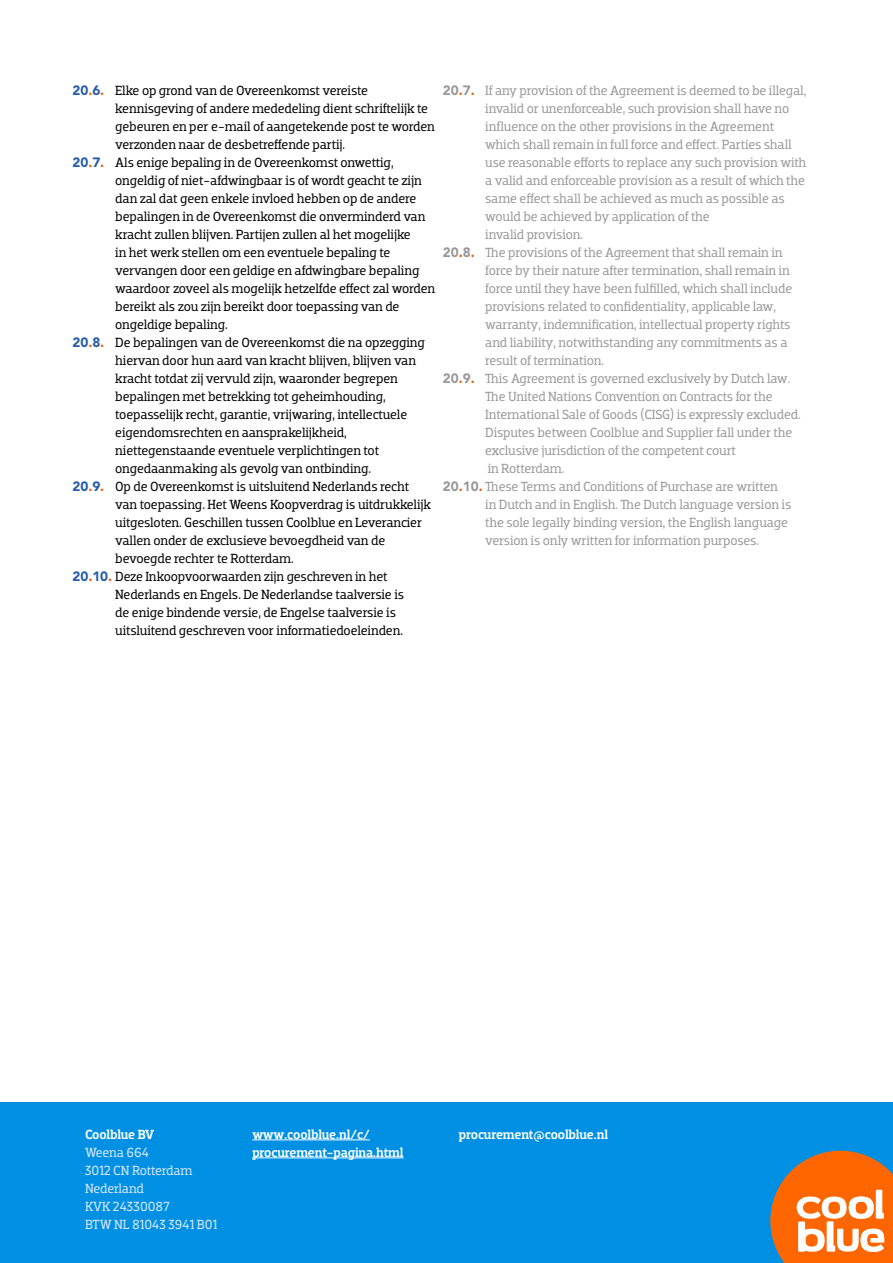
<style>
.page{position:relative;width:893px;height:1263px;background:#fff}
.page>*{position:absolute;margin:0;border:0;box-sizing:border-box;transform-origin:0 0}
.t1{font:13.5px "Dobra Slab";letter-spacing:-.01em;color:#000}
.t2{font:13.5px "Dobra Slab";letter-spacing:-.01em;color:#999}
.t3{font:500 13.5px/18px "Dobra Slab";letter-spacing:-.01em;color:#fff}
.t4{font:13.5px/18px "Dobra Slab";color:#dae8f8}
.t5{font:900 13.5px "Avenir LT Std";color:#285dab}
.t6{font:900 13.5px "Avenir LT Std";color:#999}
.s1{color:#eb5d0b}
.s2{font-family:"Avenir LT Std";font-weight:900;color:#285dab}
.s3{font-family:"Avenir LT Std";font-weight:900;color:#eb5d0b}
.s4{font-family:"Avenir LT Std";font-weight:900}
</style>
<div class="page">
<div style="left:0;top:1102px;width:893px;height:161px;background:#0090e3"></div>
<hr style="left:252px;top:1139px;width:118px;height:1px;background:#fff">
<hr style="left:252px;top:1157px;width:152px;height:1px;background:#fff">
<svg style="left:770px;top:1151px;width:123px;height:112px;background:#de874b"></svg>
<p class="t5" style="left:72px;top:82px;width:33px">20<span class="s1">.</span>6<span class="s1">.</span></p>
<p class="t1" style="left:115px;top:83px;width:254px">Elke op grond van de Overeenkomst vereiste</p>
<p class="t1" style="left:115px;top:101px;width:314px">kennisgeving of andere mededeling dient schriftelijk te</p>
<p class="t1" style="left:115px;top:119px;width:321px">gebeuren en per e-mail of aangetekende post te worden</p>
<p class="t1" style="left:115px;top:137px;width:231px">verzonden naar de desbetreffende partij.</p>
<p class="t1" style="left:115px;top:155px;width:280px">Als enige bepaling in de Overeenkomst onwettig,</p>
<p class="t1" style="left:115px;top:173px;width:308px">ongeldig of niet-afdwingbaar is of wordt geacht te zijn</p>
<p class="t1" style="left:115px;top:191px;width:303px">dan zal dat geen enkele invloed hebben op de andere</p>
<p class="t1" style="left:115px;top:209px;width:312px">bepalingen in de Overeenkomst die onverminderd van</p>
<p class="t1" style="left:115px;top:227px;width:297px">kracht zullen blijven. Partijen zullen al het mogelijke</p>
<p class="t1" style="left:115px;top:245px;width:276px">in het werk stellen om een eventuele bepaling te</p>
<p class="t1" style="left:115px;top:263px;width:306px">vervangen door een geldige en afdwingbare bepaling</p>
<p class="t1" style="left:115px;top:281px;width:321px">waardoor zoveel als mogelijk hetzelfde effect zal worden</p>
<p class="t1" style="left:115px;top:299px;width:286px">bereikt als zou zijn bereikt door toepassing van de</p>
<p class="t1" style="left:115px;top:317px;width:114px">ongeldige bepaling.</p>
<p class="t1" style="left:115px;top:335px;width:311px">De bepalingen van de Overeenkomst die na opzegging</p>
<p class="t1" style="left:115px;top:353px;width:302px">hiervan door hun aard van kracht blijven, blijven van</p>
<p class="t1" style="left:115px;top:371px;width:284px">kracht totdat zij vervuld zijn, waaronder begrepen</p>
<p class="t1" style="left:115px;top:389px;width:272px">bepalingen met betrekking tot geheimhouding,</p>
<p class="t1" style="left:115px;top:407px;width:293px">toepasselijk recht, garantie, vrijwaring, intellectuele</p>
<p class="t1" style="left:115px;top:425px;width:233px">eigendomsrechten en aansprakelijkheid,</p>
<p class="t1" style="left:115px;top:443px;width:265px">niettegenstaande eventuele verplichtingen tot</p>
<p class="t1" style="left:115px;top:461px;width:257px">ongedaanmaking als gevolg van ontbinding.</p>
<p class="t1" style="left:115px;top:479px;width:295px">Op de Overeenkomst is uitsluitend Nederlands recht</p>
<p class="t1" style="left:115px;top:497px;width:317px">van toepassing. Het Weens Koopverdrag is uitdrukkelijk</p>
<p class="t1" style="left:115px;top:515px;width:308px">uitgesloten. Geschillen tussen Coolblue en Leverancier</p>
<p class="t1" style="left:115px;top:533px;width:272px">vallen onder de exclusieve bevoegdheid van de</p>
<p class="t1" style="left:115px;top:551px;width:180px">bevoegde rechter te Rotterdam.</p>
<p class="t1" style="left:72px;top:569px;width:317px"><span class="s2">20</span><span class="s3">.</span><span class="s2">10</span><span class="s3">.</span> Deze Inkoopvoorwaarden zijn geschreven in het</p>
<p class="t1" style="left:115px;top:587px;width:290px">Nederlands en Engels. De Nederlandse taalversie is</p>
<p class="t1" style="left:115px;top:605px;width:282px">de enige bindende versie, de Engelse taalversie is</p>
<p class="t1" style="left:115px;top:623px;width:289px">uitsluitend geschreven voor informatiedoeleinden.</p>
<p class="t5" style="left:72px;top:154px;width:33px">20<span class="s1">.</span>7<span class="s1">.</span></p>
<p class="t5" style="left:72px;top:334px;width:33px">20<span class="s1">.</span>8<span class="s1">.</span></p>
<p class="t5" style="left:72px;top:478px;width:33px">20<span class="s1">.</span>9<span class="s1">.</span></p>
<p class="t6" style="left:443px;top:82px;width:33px">20<span class="s1">.</span>7<span class="s1">.</span></p>
<p class="t2" style="left:485px;top:83px;width:323px">If any provision of the Agreement is deemed to be illegal,</p>
<p class="t2" style="left:485px;top:101px;width:305px">invalid or unenforceable, such provision shall have no</p>
<p class="t2" style="left:485px;top:119px;width:290px">influence on the other provisions in the Agreement</p>
<p class="t2" style="left:485px;top:137px;width:308px">which shall remain in full force and effect. Parties shall</p>
<p class="t2" style="left:485px;top:155px;width:323px">use reasonable efforts to replace any such provision with</p>
<p class="t2" style="left:485px;top:173px;width:321px">a valid and enforceable provision as a result of which the</p>
<p class="t2" style="left:485px;top:191px;width:301px">same effect shall be achieved as much as possible as</p>
<p class="t2" style="left:485px;top:209px;width:226px">would be achieved by application of the</p>
<p class="t2" style="left:485px;top:227px;width:99px">invalid provision.</p>
<p class="t2" style="left:485px;top:245px;width:299px">The provisions of the Agreement that shall remain in</p>
<p class="t2" style="left:485px;top:263px;width:306px">force by their nature after termination, shall remain in</p>
<p class="t2" style="left:485px;top:281px;width:309px">force until they have been fulfilled, which shall include</p>
<p class="t2" style="left:485px;top:299px;width:292px">provisions related to confidentiality, applicable law,</p>
<p class="t2" style="left:485px;top:317px;width:307px">warranty, indemnification, intellectual property rights</p>
<p class="t2" style="left:485px;top:335px;width:304px">and liability, notwithstanding any commitments as a</p>
<p class="t2" style="left:485px;top:353px;width:120px">result of termination.</p>
<p class="t2" style="left:485px;top:371px;width:307px">This Agreement is governed exclusively by Dutch law.</p>
<p class="t2" style="left:485px;top:389px;width:289px">The United Nations Convention on Contracts for the</p>
<p class="t2" style="left:485px;top:407px;width:317px">International Sale of Goods (CISG) is expressly excluded.</p>
<p class="t2" style="left:485px;top:425px;width:309px">Disputes between Coolblue and Supplier fall under the</p>
<p class="t2" style="left:485px;top:443px;width:252px">exclusive jurisdiction of the competent court</p>
<p class="t2" style="left:488px;top:461px;width:78px">in Rotterdam.</p>
<p class="t2" style="left:443px;top:479px;width:337px"><span class="s4">20</span><span class="s3">.</span><span class="s4">10</span><span class="s3">.</span> These Terms and Conditions of Purchase are written</p>
<p class="t2" style="left:485px;top:497px;width:308px">in Dutch and in English. The Dutch language version is</p>
<p class="t2" style="left:485px;top:515px;width:304px">the sole legally binding version, the English language</p>
<p class="t2" style="left:485px;top:533px;width:275px">version is only written for information purposes.</p>
<p class="t6" style="left:443px;top:244px;width:33px">20<span class="s1">.</span>8<span class="s1">.</span></p>
<p class="t6" style="left:443px;top:370px;width:33px">20<span class="s1">.</span>9<span class="s1">.</span></p>
<p class="t3" style="left:85px;top:1125px;width:71px">Coolblue BV</p>
<p class="t4" style="left:85px;top:1143px;width:134px">Weena 664<br>3012 CN Rotterdam<br>Nederland<br>KVK 24330087<br>BTW NL 81043 3941 B01</p>
<p class="t3" style="left:252px;top:1125px;width:153px">www.coolblue.nl/c/ procurement-pagina.html</p>
<p class="t3" style="left:459px;top:1125px;width:151px">procurement@coolblue.nl</p>
</div>
